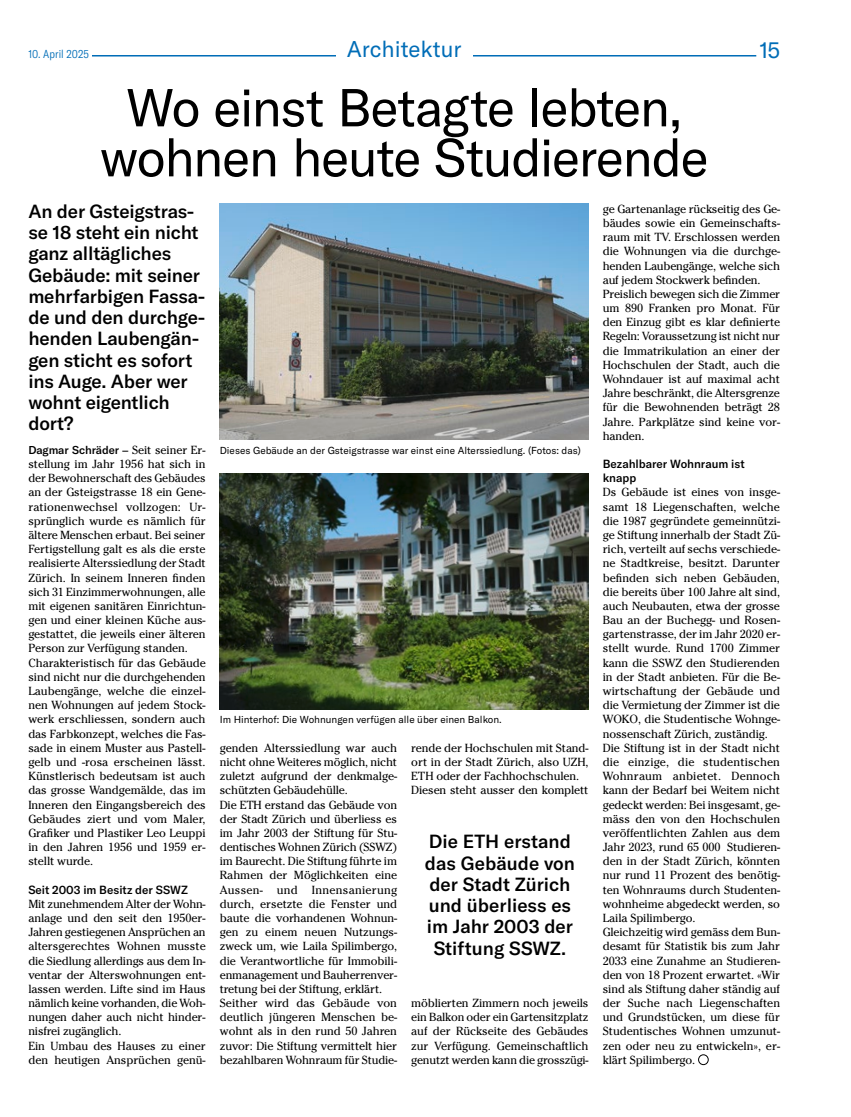
<style>
.page{position:relative;width:851px;height:1117px;background:#fff}
.page>*{position:absolute;margin:0;border:0;box-sizing:border-box;transform-origin:0 0}
.t1{font:52.5px/50px "GT America";letter-spacing:-.03em;color:#000;text-align:center}
.t2{font:22.5px "GT America";color:#006db7}
.t3{font:500 18.75px/21.2px "GT America";letter-spacing:-.01em;color:#000}
.t4{font:11.75px/14.1px "Cheltenham Std";letter-spacing:-.01em;color:#000}
.t5{font:500 11.75px/14.1px "GT America";color:#000}
.t6{font:300 condensed 11.38px "GT America";letter-spacing:.005em;color:#006db7}
.t7{font:500 11.25px "GT America";letter-spacing:-.01em;color:#000}
.t8{font:10px "GT America";color:#000}
.s1{font-family:"Cheltenham Std";font-weight:400;font-size:11.75px}
</style>
<div class="page">
<hr style="left:92px;top:55px;width:664px;height:1px;background:#006db7">
<div style="left:336px;top:39px;width:136px;height:29px;background:#fff"></div>
<div style="left:698px;top:1054px;width:10px;height:10px;border:1px solid #000;border-radius:50%"></div>
<img style="left:220px;top:204px;width:368px;height:235px">
<img style="left:220px;top:473px;width:368px;height:236px">
<p class="t6" style="left:28px;top:47px;width:62px">10. April 2025</p>
<h2 class="t2" style="left:346px;top:36px;width:116px">Architektur</h2>
<h2 class="t2" style="left:759px;top:37px;width:22px">15</h2>
<h1 class="t1" style="left:100px;top:83px;width:610px">Wo einst Betagte lebten, wohnen heute Studierende</h1>
<h3 class="t3" style="left:28px;top:200px;width:179px">An der Gsteigstras&shy;se 18 steht ein nicht ganz alltägliches<br>Gebäude: mit seiner mehrfarbigen Fassa&shy;de und den durchge&shy;henden Laubengän&shy;gen sticht es sofort ins Auge. Aber wer wohnt eigentlich dort?</h3>
<p class="t7" style="left:28px;top:443px;width:179px">Dagmar Schräder <span class="s1">– Seit seiner Er-</span></p>
<p class="t4" style="left:28px;top:457px;width:179px">stellung im Jahr 1956 hat sich in der Bewohnerschaft des Gebäudes an der Gsteigstrasse 18 ein Gene&shy;rationenwechsel vollzogen: Ur&shy;sprünglich wurde es nämlich für ältere Menschen erbaut. Bei seiner<br>Fertigstellung galt es als die erste realisierte Alterssiedlung der Stadt<br>Zürich. In seinem Inneren finden sich 31 Einzimmerwohnungen, alle mit eigenen sanitären Einrichtun&shy;gen und einer kleinen Küche aus&shy;gestattet, die jeweils einer älteren<br>Person zur Verfügung standen.<br>Charakteristisch für das Gebäude sind nicht nur die durchgehenden<br>Laubengänge, welche die einzel&shy;nen Wohnungen auf jedem Stock&shy;werk erschliessen, sondern auch das Farbkonzept, welches die Fas&shy;sade in einem Muster aus Pastell&shy;gelb und -rosa erscheinen lässt.<br>Künstlerisch bedeutsam ist auch das grosse Wandgemälde, das im<br>Inneren den Eingangsbereich des<br>Gebäudes ziert und vom Maler,<br>Grafiker und Plastiker Leo Leuppi in den Jahren 1956 und 1959 er&shy;stellt wurde.</p>
<p class="t5" style="left:28px;top:882px;width:161px">Seit 2003 im Besitz der SSWZ</p>
<p class="t4" style="left:28px;top:896px;width:179px">Mit zunehmendem Alter der Wohn&shy;anlage und den seit den 1950er-<br>Jahren gestiegenen Ansprüchen an altersgerechtes Wohnen musste die Siedlung allerdings aus dem In&shy;ventar der Alterswohnungen ent&shy;lassen werden. Lifte sind im Haus nämlich keine vorhanden, die Woh&shy;nungen daher auch nicht hinder&shy;nisfrei zugänglich.<br>Ein Umbau des Hauses zu einer den heutigen Ansprüchen genü-</p>
<p class="t8" style="left:220px;top:444px;width:362px">Dieses Gebäude an der Gsteigstrasse war einst eine Alterssiedlung. (Fotos: das)</p>
<p class="t8" style="left:220px;top:713px;width:283px">Im Hinterhof: Die Wohnungen verfügen alle über einen Balkon.</p>
<p class="t4" style="left:220px;top:740px;width:179px">genden Alterssiedlung war auch nicht ohne Weiteres möglich, nicht zuletzt aufgrund der denkmalge&shy;schützten Gebäudehülle.<br>Die ETH erstand das Gebäude von der Stadt Zürich und überliess es im Jahr 2003 der Stiftung für Stu&shy;dentisches Wohnen Zürich (SSWZ) im Baurecht. Die Stiftung führte im<br>Rahmen der Möglichkeiten eine<br>Aussen- und Innensanierung durch, ersetzte die Fenster und baute die vorhandenen Wohnun&shy;gen zu einem neuen Nutzungs&shy;zweck um, wie Laila Spilimbergo, die Verantwortliche für Immobili&shy;enmanagement und Bauherrenver&shy;tretung bei der Stiftung, erklärt.<br>Seither wird das Gebäude von deutlich jüngeren Menschen be&shy;wohnt als in den rund 50 Jahren zuvor: Die Stiftung vermittelt hier bezahlbaren Wohnraum für Studie-</p>
<p class="t4" style="left:411px;top:740px;width:179px">rende der Hochschulen mit Stand&shy;ort in der Stadt Zürich, also UZH,<br>ETH oder der Fachhochschulen.<br>Diesen steht ausser den komplett</p>
<h3 class="t3" style="left:425px;top:830px;width:151px;text-align:center">Die ETH erstand das Gebäude von der Stadt Zürich und überliess es im Jahr 2003 der<br>Stiftung SSWZ.</h3>
<p class="t4" style="left:411px;top:995px;width:179px;text-align:justify">möblierten Zimmern noch jeweils ein Balkon oder ein Gartensitzplatz auf der Rückseite des Gebäudes zur Verfügung. Gemeinschaftlich genutzt werden kann die grosszügi-</p>
<p class="t4" style="left:602px;top:202px;width:179px">ge Gartenanlage rückseitig des Ge&shy;bäudes sowie ein Gemeinschafts&shy;raum mit TV. Erschlossen werden die Wohnungen via die durchge&shy;henden Laubengänge, welche sich auf jedem Stockwerk befinden.<br>Preislich bewegen sich die Zimmer um 890 Franken pro Monat. Für den Einzug gibt es klar definierte<br>Regeln: Voraussetzung ist nicht nur die Immatrikulation an einer der<br>Hochschulen der Stadt, auch die<br>Wohndauer ist auf maximal acht<br>Jahre beschränkt, die Altersgrenze für die Bewohnenden beträgt 28<br>Jahre. Parkplätze sind keine vor&shy;handen.</p>
<p class="t5" style="left:602px;top:456px;width:143px">Bezahlbarer Wohnraum ist knapp</p>
<p class="t4" style="left:602px;top:485px;width:179px">Ds Gebäude ist eines von insge&shy;samt 18 Liegenschaften, welche die 1987 gegründete gemeinnützi&shy;ge Stiftung innerhalb der Stadt Zü&shy;rich, verteilt auf sechs verschiede&shy;ne Stadtkreise, besitzt. Darunter befinden sich neben Gebäuden, die bereits über 100 Jahre alt sind, auch Neubauten, etwa der grosse<br>Bau an der Buchegg- und Rosen&shy;gartenstrasse, der im Jahr 2020 er&shy;stellt wurde. Rund 1700 Zimmer kann die SSWZ den Studierenden in der Stadt anbieten. Für die Be&shy;wirtschaftung der Gebäude und die Vermietung der Zimmer ist die<br>WOKO, die Studentische Wohnge&shy;nossenschaft Zürich, zuständig.<br>Die Stiftung ist in der Stadt nicht die einzige, die studentischen<br>Wohnraum anbietet. Dennoch kann der Bedarf bei Weitem nicht gedeckt werden: Bei insgesamt, ge&shy;mäss den von den Hochschulen veröffentlichten Zahlen aus dem<br>Jahr 2023, rund 65 000 Studieren&shy;den in der Stadt Zürich, könnten nur rund 11 Prozent des benötig&shy;ten Wohnraums durch Studenten&shy;wohnheime abgedeckt werden, so<br>Laila Spilimbergo.<br>Gleichzeitig wird gemäss dem Bun&shy;desamt für Statistik bis zum Jahr<br>2033 eine Zunahme an Studieren&shy;den von 18 Prozent erwartet. «Wir sind als Stiftung daher ständig auf der Suche nach Liegenschaften und Grundstücken, um diese für<br>Studentisches Wohnen umzunut&shy;zen oder neu zu entwickeln», er&shy;klärt Spilimbergo.</p>
</div>
